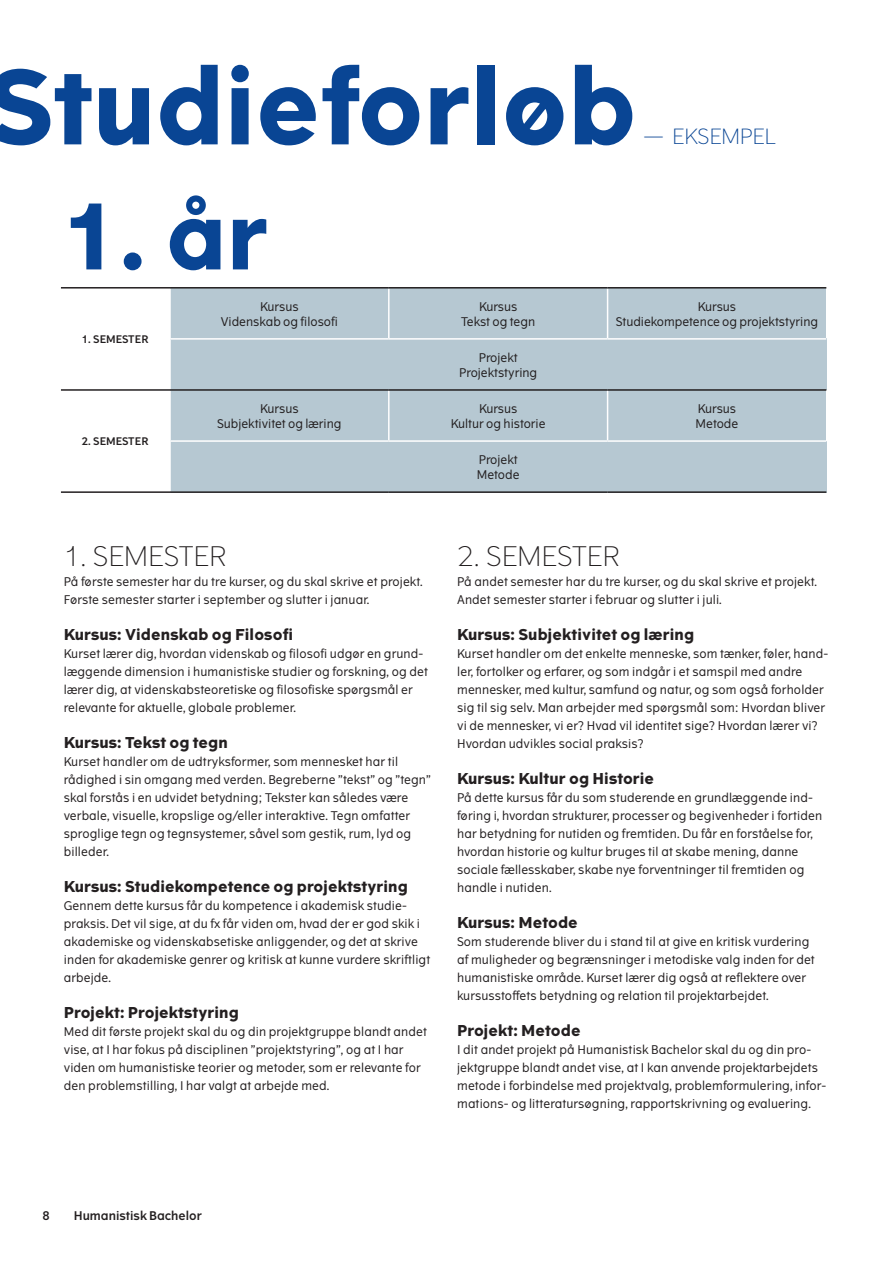
<style>
.page{position:relative;width:893px;height:1263px;background:#fff}
.page>*{position:absolute;margin:0;border:0;box-sizing:border-box;transform-origin:0 0}
.t1{font:700 102px "The Wave";color:#094594}
.t2{font:700 90px "The Wave";color:#094594}
.t3{font:300 27px "The Wave";letter-spacing:.01em;color:#231f20}
.t4{font:300 21px "The Wave";color:#094594}
.t5{font:700 15px "The Wave";letter-spacing:.01em;color:#231f20}
.t6{font:12px/18px "The Wave";letter-spacing:.01em;color:#231f20}
.t7{font:12px "The Wave D Bd";color:#231f20}
.t8{font:10.5px "The Wave D Bd";letter-spacing:.01em;color:#231f20}
</style>
<div class="page">
<div style="left:170px;top:288px;width:219px;height:51px;background:#b6c8d2"></div>
<div style="left:389px;top:288px;width:219px;height:51px;background:#b6c8d2"></div>
<div style="left:608px;top:288px;width:218px;height:51px;background:#b6c8d2"></div>
<div style="left:170px;top:339px;width:656px;height:51px;background:#b6c8d2"></div>
<div style="left:170px;top:390px;width:219px;height:51px;background:#b6c8d2"></div>
<div style="left:389px;top:390px;width:219px;height:51px;background:#b6c8d2"></div>
<div style="left:608px;top:390px;width:218px;height:51px;background:#b6c8d2"></div>
<div style="left:170px;top:441px;width:656px;height:51px;background:#b6c8d2"></div>
<hr style="left:169px;top:289px;width:2px;height:49px;background:#fff">
<hr style="left:388px;top:289px;width:2px;height:49px;background:#fff">
<hr style="left:607px;top:289px;width:1px;height:49px;background:#fff">
<hr style="left:169px;top:338px;width:220px;height:2px;background:#fff">
<hr style="left:169px;top:340px;width:2px;height:49px;background:#fff">
<hr style="left:389px;top:338px;width:219px;height:2px;background:#fff">
<hr style="left:608px;top:338px;width:218px;height:2px;background:#fff">
<hr style="left:169px;top:391px;width:2px;height:49px;background:#fff">
<hr style="left:388px;top:391px;width:2px;height:49px;background:#fff">
<hr style="left:607px;top:391px;width:1px;height:49px;background:#fff">
<hr style="left:169px;top:440px;width:220px;height:2px;background:#fff">
<hr style="left:169px;top:442px;width:2px;height:49px;background:#fff">
<hr style="left:389px;top:440px;width:219px;height:2px;background:#fff">
<hr style="left:608px;top:440px;width:218px;height:2px;background:#fff">
<hr style="left:170px;top:389px;width:219px;height:2px;background:#231f20">
<hr style="left:389px;top:389px;width:219px;height:2px;background:#231f20">
<hr style="left:608px;top:389px;width:218px;height:2px;background:#231f20">
<hr style="left:61px;top:389px;width:109px;height:2px;background:#231f20">
<hr style="left:61px;top:287px;width:109px;height:2px;background:#231f20">
<hr style="left:170px;top:287px;width:219px;height:2px;background:#231f20">
<hr style="left:389px;top:287px;width:219px;height:2px;background:#231f20">
<hr style="left:608px;top:287px;width:218px;height:2px;background:#231f20">
<hr style="left:61px;top:491px;width:109px;height:2px;background:#231f20">
<hr style="left:170px;top:491px;width:219px;height:2px;background:#231f20">
<hr style="left:389px;top:491px;width:219px;height:2px;background:#231f20">
<hr style="left:608px;top:491px;width:218px;height:2px;background:#231f20">
<h1 class="t1" style="left:-13px;top:42px;width:651px">Studieforløb</h1>
<h1 class="t4" style="left:643px;top:124px;width:134px">— EKSEMPEL</h1>
<h1 class="t2" style="left:64px;top:179px;width:206px">1. år</h1>
<p class="t8" style="left:82px;top:333px;width:68px">1. SEMESTER</p>
<p class="t8" style="left:82px;top:435px;width:68px">2. SEMESTER</p>
<p class="t6" style="left:221px;top:299px;width:119px;line-height:15px;text-align:center">Kursus<br>Videnskab og flosof</p>
<p class="t6" style="left:461px;top:299px;width:76px;line-height:15px;text-align:center">Kursus<br>Tekst og tegn</p>
<p class="t6" style="left:616px;top:299px;width:204px;line-height:15px;text-align:center">Kursus<br>Studiekompetence og projektstyring</p>
<p class="t6" style="left:459px;top:350px;width:80px;line-height:15px;text-align:center">Projekt<br>Projektstyring</p>
<p class="t6" style="left:217px;top:401px;width:126px;line-height:15px;text-align:center">Kursus<br>Subjektivitet og læring</p>
<p class="t6" style="left:451px;top:401px;width:96px;line-height:15px;text-align:center">Kursus<br>Kultur og historie</p>
<p class="t6" style="left:696px;top:401px;width:44px;line-height:15px">Kursus<br>Metode</p>
<p class="t6" style="left:477px;top:452px;width:44px;line-height:15px">Projekt<br>Metode</p>
<h2 class="t3" style="left:64px;top:539px;width:164px">1. SEMESTER</h2>
<p class="t6" style="left:64px;top:572px;width:360px">På første semester har du tre kurser, og du skal skrive et projekt.<br>Første semester starter i september og slutter i januar.</p>
<p class="t5" style="left:64px;top:625px;width:231px">Kursus: Videnskab og Filosof</p>
<p class="t6" style="left:64px;top:644px;width:366px">Kurset lærer dig, hvordan videnskab og flosof udgør en grund&shy;læggende dimension i humanistiske studier og forskning, og det lærer dig, at videnskabsteoretiske og flosofske spørgsmål er relevante for aktuelle, globale problemer.</p>
<p class="t5" style="left:64px;top:733px;width:166px">Kursus: Tekst og tegn</p>
<p class="t6" style="left:64px;top:752px;width:369px">Kurset handler om de udtryksformer, som mennesket har til rådighed i sin omgang med verden. Begreberne ”tekst” og ”tegn” skal forstås i en udvidet betydning; Tekster kan således være verbale, visuelle, kropslige og/eller interaktive. Tegn omfatter sproglige tegn og tegnsystemer, såvel som gestik, rum, lyd og billeder.</p>
<p class="t5" style="left:64px;top:877px;width:346px">Kursus: Studiekompetence og projektstyring</p>
<p class="t6" style="left:64px;top:896px;width:368px">Gennem dette kursus får du kompetence i akademisk studie&shy;praksis. Det vil sige, at du fx får viden om, hvad der er god skik i akademiske og videnskabsetiske anliggender, og det at skrive inden for akademiske genrer og kritisk at kunne vurdere skriftligt arbejde.</p>
<p class="t5" style="left:64px;top:1003px;width:177px">Projekt: Projektstyring</p>
<p class="t6" style="left:64px;top:1022px;width:365px">Med dit første projekt skal du og din projektgruppe blandt andet vise, at I har fokus på disciplinen ”projektstyring”, og at I har viden om humanistiske teorier og metoder, som er relevante for den problemstilling, I har valgt at arbejde med.</p>
<h2 class="t3" style="left:457px;top:539px;width:164px">2. SEMESTER</h2>
<p class="t6" style="left:457px;top:572px;width:361px">På andet semester har du tre kurser, og du skal skrive et projekt.<br>Andet semester starter i februar og slutter i juli.</p>
<p class="t5" style="left:457px;top:625px;width:239px">Kursus: Subjektivitet og læring</p>
<p class="t6" style="left:457px;top:644px;width:373px">Kurset handler om det enkelte menneske, som tænker, føler, hand&shy;ler, fortolker og erfarer, og som indgår i et samspil med andre mennesker, med kultur, samfund og natur, og som også forholder sig til sig selv. Man arbejder med spørgsmål som: Hvordan bliver vi de mennesker, vi er? Hvad vil identitet sige? Hvordan lærer vi?<br>Hvordan udvikles social praksis?</p>
<p class="t5" style="left:457px;top:769px;width:199px">Kursus: Kultur og Historie</p>
<p class="t6" style="left:457px;top:788px;width:367px">På dette kursus får du som studerende en grundlæggende ind&shy;føring i, hvordan strukturer, processer og begivenheder i fortiden har betydning for nutiden og fremtiden. Du får en forståelse for, hvordan historie og kultur bruges til at skabe mening, danne sociale fællesskaber, skabe nye forventninger til fremtiden og handle i nutiden.</p>
<p class="t5" style="left:457px;top:913px;width:122px">Kursus: Metode</p>
<p class="t6" style="left:457px;top:932px;width:359px">Som studerende bliver du i stand til at give en kritisk vurdering af muligheder og begrænsninger i metodiske valg inden for det humanistiske område. Kurset lærer dig også at refektere over kursusstofets betydning og relation til projektarbejdet.</p>
<p class="t5" style="left:457px;top:1021px;width:125px">Projekt: Metode</p>
<p class="t6" style="left:457px;top:1040px;width:371px">I dit andet projekt på Humanistisk Bachelor skal du og din pro&shy;jektgruppe blandt andet vise, at I kan anvende projektarbejdets metode i forbindelse med projektvalg, problemformulering, infor&shy;mations- og litteratursøgning, rapportskrivning og evaluering.</p>
<p class="t7" style="left:43px;top:1208px;width:9px">8</p>
<p class="t7" style="left:74px;top:1208px;width:129px">Humanistisk Bachelor</p>
</div>
